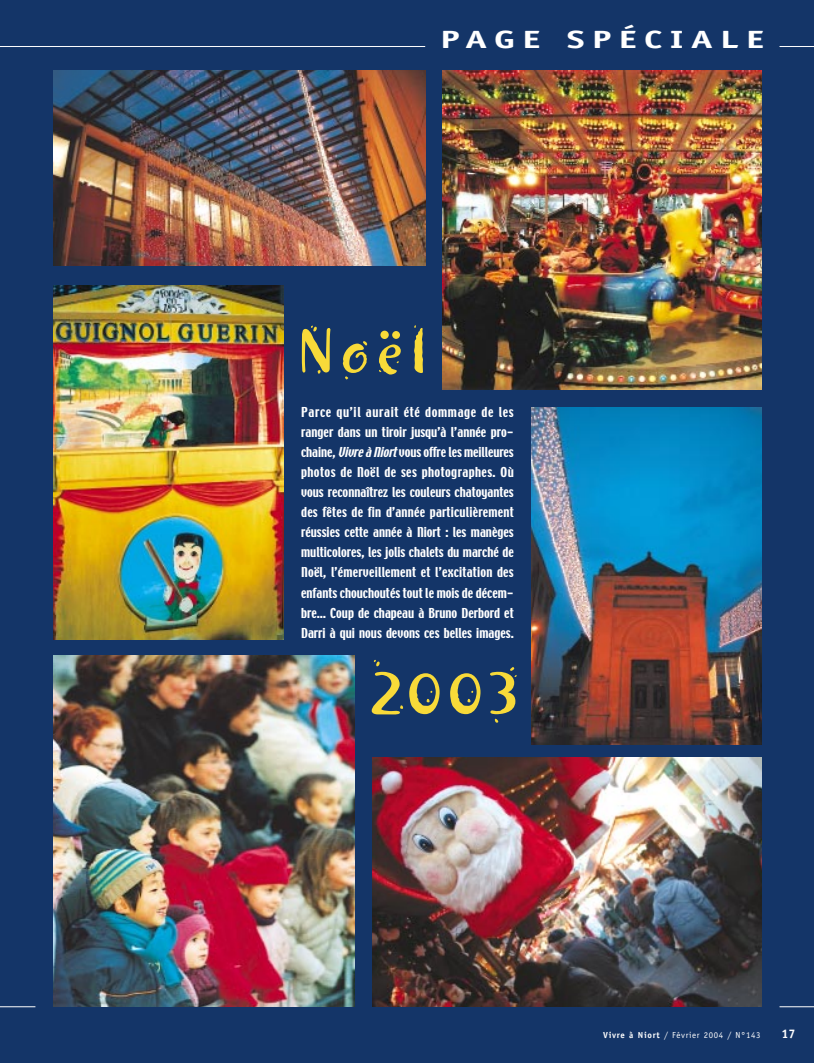
<style>
.page{position:relative;width:815px;height:1063px;background:#fff}
.page>*{position:absolute;margin:0;border:0;box-sizing:border-box;transform-origin:0 0}
.t1{font:62.5px "Khaki Two";letter-spacing:.09em;color:#f8da39}
.t2{font:700 25px "Officina Sans";letter-spacing:.19em;color:#fff;scale:1.5 1}
.t3{font:700 12.5px "Officina Sans";color:#fff}
.t4{font:12.25px/20px "Techno";color:#fff;text-align:justify}
.t5{font:8.75px "Officina Sans";letter-spacing:.075em;color:#fff}
.s1{font-style:italic}
.s2{font-weight:700}
</style>
<div class="page">
<div style="left:0;top:0;width:814px;height:1062px;background:#143568"></div>
<img style="left:53px;top:71px;width:372px;height:195px">
<img style="left:53px;top:285px;width:230px;height:354px">
<img style="left:53px;top:656px;width:301px;height:350px">
<img style="left:443px;top:71px;width:319px;height:319px">
<img style="left:531px;top:407px;width:231px;height:337px">
<img style="left:372px;top:757px;width:390px;height:249px">
<hr style="left:0;top:46px;width:425px;height:1px;background:#fff">
<hr style="left:0;top:1006px;width:35px;height:1px;background:#fff">
<hr style="left:780px;top:1006px;width:34px;height:1px;background:#fff">
<hr style="left:780px;top:46px;width:34px;height:1px;background:#fff">
<h2 class="t2" style="left:441px;top:30px;width:217px">PAGE SPÉCIALE</h2>
<h1 class="t1" style="left:298px;top:326px;width:129px">Noël</h1>
<p class="t4" style="left:301px;top:403px;width:214px">Parce qu’il aurait été dommage de les ranger dans un tiroir jusqu’à l’année pro&shy;chaine, <span class="s1">Vivre à Niort</span>vous offre les meilleures photos de Noël de ses photographes. Où vous reconnaîtrez les couleurs chatoyantes des fêtes de fin d’année particulièrement réussies cette année à Niort : les manèges multicolores, les jolis chalets du marché de Noël, l’émerveillement et l’excitation des enfants chouchoutés tout le mois de décem&shy;bre… Coup de chapeau à Bruno Derbord et Darri à qui nous devons ces belles images.</p>
<h1 class="t1" style="left:368px;top:669px;width:152px">2003</h1>
<p class="t5" style="left:603px;top:1032px;width:159px"><span class="s2">Vivre à Niort</span> / Février 2004 / N°143</p>
<p class="t3" style="left:781px;top:1029px;width:15px">17</p>
</div>
